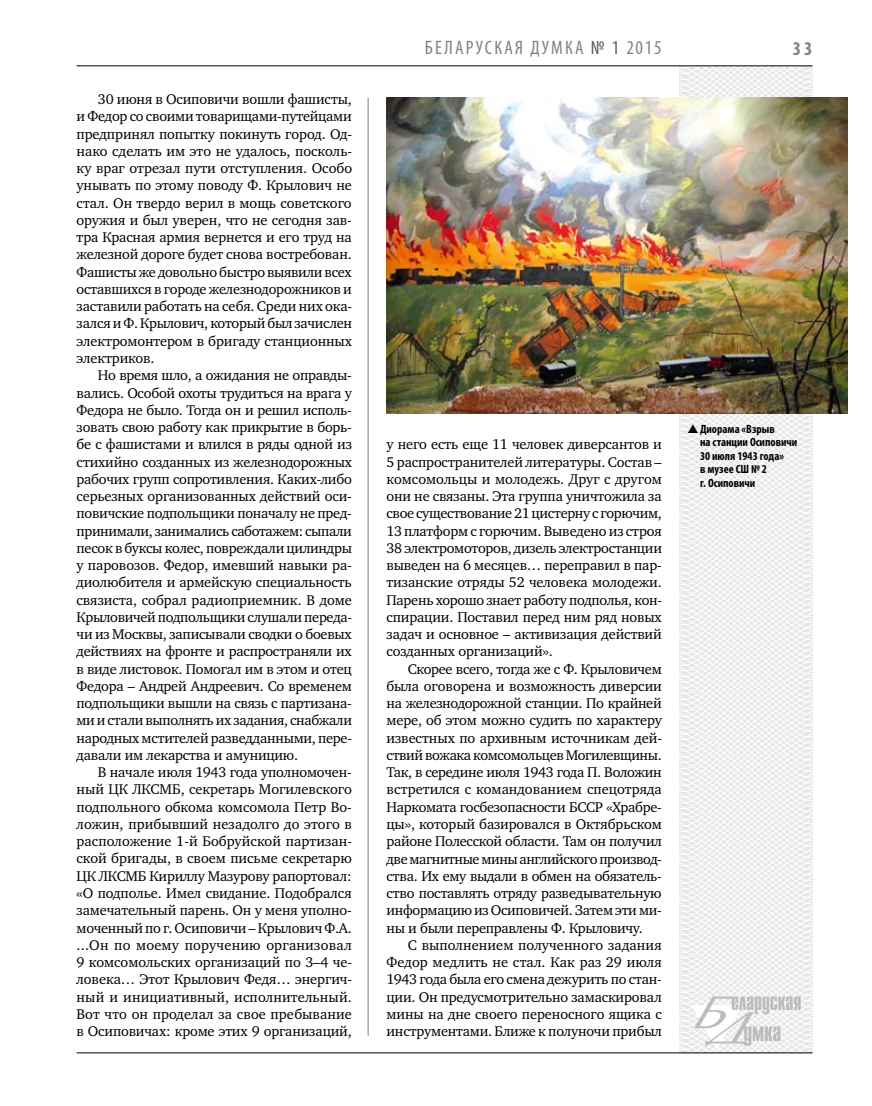
<style>
.page{position:relative;width:872px;height:1106px;background:#fff}
.page>*{position:absolute;margin:0;border:0;box-sizing:border-box;transform-origin:0 0}
.t1{font:condensed 19.5px "Myriad Pro";letter-spacing:.11em;color:#808285}
.t2{font:700 condensed 19.5px "Myriad Pro";color:#808285}
.t3{font:14.4px/17.2px "Charter C";letter-spacing:-.01em;color:#000;text-align:justify}
.t4{font:700 condensed 12px/13.5px "Myriad Pro";color:#000}
.s1{color:#58595b}
</style>
<div class="page">
<hr style="left:368px;top:98px;width:1px;height:938px;background:#808285">
<svg style="left:621px;top:65px;width:227px;height:989px"></svg>
<svg style="left:691px;top:996px;width:109px;height:53px"></svg>
<hr style="left:77px;top:65px;width:735px;height:1px;background:#000">
<hr style="left:77px;top:1052px;width:735px;height:1px;background:#000">
<img style="left:386px;top:97px;width:461px;height:316px">
<svg style="left:688px;top:424px;width:10px;height:8px"></svg>
<p class="t3" style="left:77px;top:91px;width:277px;text-indent:21px">30 июня в Осиповичи вошли фашисты, и Федор со своими товарищами-путейцами предпринял попытку покинуть город. Од&shy;нако сделать им это не удалось, посколь&shy;ку враг отрезал пути отступления. Особо унывать по этому поводу Ф. Крылович не стал. Он твердо верил в мощь советского оружия и был уверен, что не сегодня зав&shy;тра Красная армия вернется и его труд на железной дороге будет снова востребован.<br>Фашисты же довольно быстро выявили всех оставшихся в городе железнодорожников и заставили работать на себя. Среди них ока&shy;зался и Ф. Крылович, который был зачислен электромонтером в бригаду станционных электриков.</p>
<p class="t3" style="left:77px;top:367px;width:277px;text-indent:21px">Но время шло, а ожидания не оправды&shy;вались. Особой охоты трудиться на врага у Федора не было. Тогда он и решил исполь&shy;зовать свою работу как прикрытие в борь&shy;бе с фашистами и влился в ряды одной из стихийно созданных из железнодорожных рабочих групп сопротивления. Каких-либо серьезных организованных действий оси&shy;повичские подпольщики поначалу не пред&shy;принимали, занимались саботажем: сыпали песок в буксы колес, повреждали цилиндры у паровозов. Федор, имевший навыки ра&shy;диолюбителя и армейскую специальность связиста, собрал радиоприемник. В доме Крыловичей подпольщики слушали переда&shy;чи из Москвы, записывали сводки о боевых действиях на фронте и распространяли их в виде листовок. Помогал им в этом и отец Федора – Андрей Андреевич. Со временем подпольщики вышли на связь с партизана&shy;ми и стали выполнять их задания, снабжали народных мстителей разведданными, пере&shy;давали им лекарства и амуницию.</p>
<p class="t3" style="left:77px;top:764px;width:277px;text-indent:21px">В начале июля 1943 года уполномочен&shy;ный ЦК ЛКСМБ, секретарь Могилевского подпольного обкома комсомола Петр Во&shy;ложин, прибывший незадолго до этого в расположение 1-й Бобруйской партизан&shy;ской бригады, в своем письме секретарю ЦК ЛКСМБ Кириллу Мазурову рапортовал: «О подполье. Имел свидание. Подобрался замечательный парень. Он у меня уполно&shy;моченный по г. Осиповичи – Крылович Ф.А. ...Он по моему поручению организовал 9 комсомольских организаций по 3–4 че&shy;ловека… Этот Крылович Федя… энергич&shy;ный и инициативный, исполнительный.<br>Вот что он проделал за свое пребывание в Осиповичах: кроме этих 9 организаций,</p>
<h1 class="t1" style="left:425px;top:36px;width:80px">БЕ ЛАРУСКАЯ</h1>
<h1 class="t1" style="left:530px;top:36px;width:133px">ДУМКА <span class="s1">№ 1</span> 2015</h1>
<h1 class="t2" style="left:793px;top:37px;width:21px">33</h1>
<p class="t3" style="left:386px;top:436px;width:277px">у него есть еще 11 человек диверсантов и 5 распространителей литературы. Состав – комсомольцы и молодежь. Друг с другом они не связаны. Эта группа уничтожила за свое существование 21 цистерну с горючим, 13 платформ с горючим. Выведено из строя 38 электромоторов, дизель электростанции выведен на 6 месяцев… переправил в пар&shy;тизанские отряды 52 человека молодежи.<br>Парень хорошо знает работу подполья, кон&shy;спирации. Поставил перед ним ряд новых задач и основное – активизация действий созданных организаций».</p>
<p class="t3" style="left:386px;top:660px;width:277px;text-indent:21px">Скорее всего, тогда же с Ф. Крыловичем была оговорена и возможность диверсии на железнодорожной станции. По крайней мере, об этом можно судить по характеру известных по архивным источникам дей&shy;ствий вожака комсомольцев Могилевщины.<br>Так, в середине июля 1943 года П. Воложин встретился с командованием спецотряда Наркомата госбезопасности БССР «Храбре&shy;цы», который базировался в Октябрьском районе Полесской области. Там он получил две магнитные мины английского производ&shy;ства. Их ему выдали в обмен на обязатель&shy;ство поставлять отряду разведывательную информацию из Осиповичей. Затем эти ми&shy;ны и были переправлены Ф. Крыловичу.</p>
<p class="t3" style="left:386px;top:936px;width:277px;text-indent:21px">С выполнением полученного задания Федор медлить не стал. Как раз 29 июля 1943 года была его смена дежурить по стан&shy;ции. Он предусмотрительно замаскировал мины на дне своего переносного ящика с инструментами. Ближе к полуночи прибыл</p>
<p class="t4" style="left:700px;top:421px;width:99px">Диорама «Взрыв<br>на станции Осиповичи<br>30 июля 1943 года»<br>в музее СШ № 2<br>г. Осиповичи</p>
</div>
